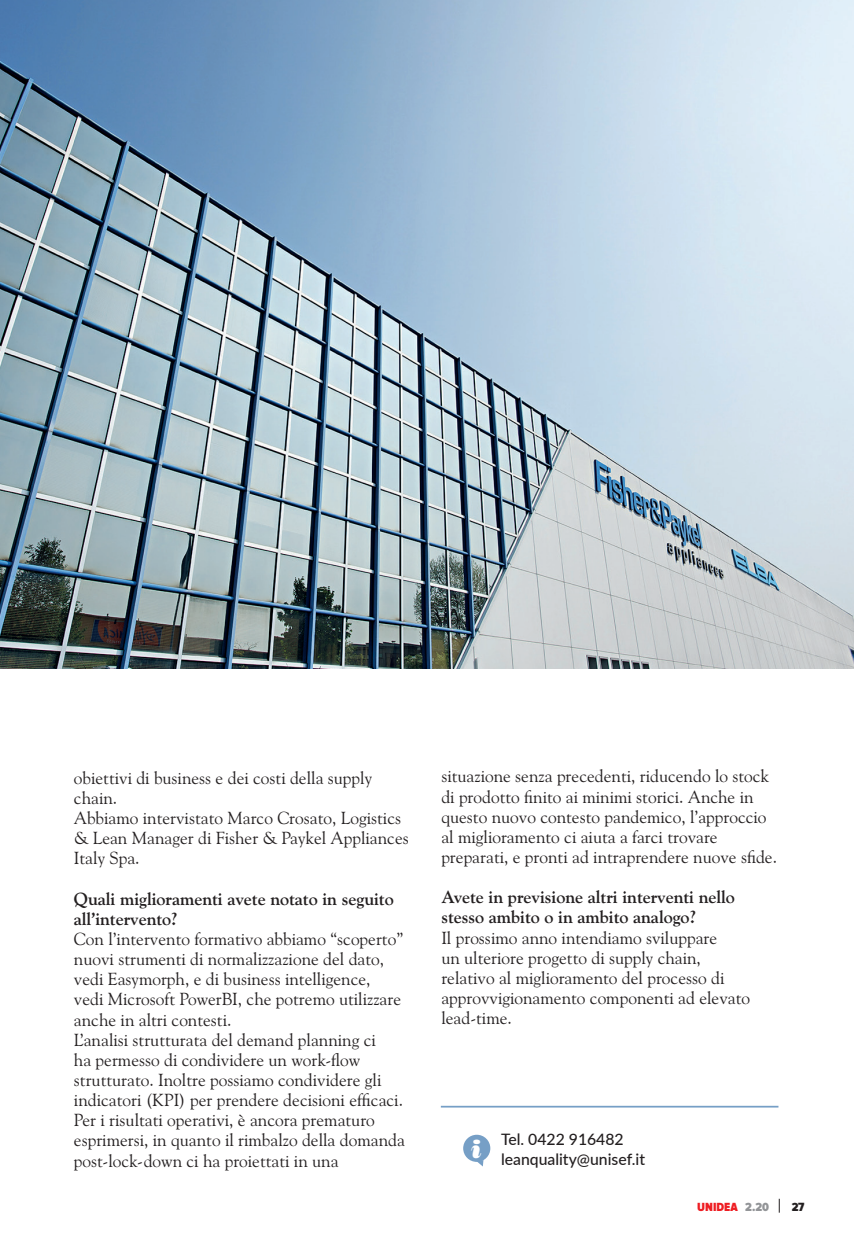
<style>
.page{position:relative;width:854px;height:1236px;background:#fff}
.page>*{position:absolute;margin:0;border:0;box-sizing:border-box;transform-origin:0 0}
.t1{font:italic 26.25px "Bodoni Poster";color:#fff}
.t2{font:17.5px/20.1px "Goudy Old Style BT";color:#231f20}
.t3{font:700 17.5px/20.1px "Goudy Old Style BT";color:#231f20}
.t4{font:500 15.75px/20.1px "Lato";color:#231f20}
.t5{font:900 12.25px "Proxima Nova Cond";color:#ee1d23}
.t6{font:900 12.25px "Proxima Nova A Cond";color:#231f20}
.s1{color:#939598}
</style>
<div class="page">
<svg style="left:778px;top:1198px;width:1px;height:14px"></svg>
<img style="left:0;top:0;width:853px;height:668px">
<hr style="left:440px;top:1105px;width:338px;height:2px;background:#769fc6">
<div style="left:463px;top:1134px;width:27px;height:27px;background:#769fc6;border-radius:50%"></div>
<svg style="left:476px;top:1160px;width:7px;height:6px"></svg>
<p class="t2" style="left:74px;top:767px;width:336px">obiettivi di business e dei costi della supply chain.<br>Abbiamo intervistato Marco Crosato, Logistics &amp; Lean Manager di Fisher &amp; Paykel Appliances<br>Italy Spa.</p>
<p class="t3" style="left:74px;top:888px;width:321px">Quali miglioramenti avete notato in seguito all’intervento?</p>
<p class="t2" style="left:74px;top:928px;width:332px">Con l’intervento formativo abbiamo “scoperto” nuovi strumenti di normalizzazione del dato, vedi Easymorph, e di business intelligence,<br>vedi Microsoft PowerBI, che potremo utilizzare anche in altri contesti.<br>L’analisi strutturata del demand planning ci<br>ha permesso di condividere un work-flow strutturato. Inoltre possiamo condividere gli indicatori (KPI) per prendere decisioni efficaci.<br>Per i risultati operativi, è ancora prematuro esprimersi, in quanto il rimbalzo della domanda post-lock-down ci ha proiettati in una</p>
<p class="t2" style="left:441px;top:765px;width:337px">situazione senza precedenti, riducendo lo stock di prodotto finito ai minimi storici. Anche in questo nuovo contesto pandemico, l’approccio al miglioramento ci aiuta a farci trovare preparati, e pronti ad intraprendere nuove sfide.</p>
<p class="t3" style="left:441px;top:886px;width:295px">Avete in previsione altri interventi nello stesso ambito o in ambito analogo?</p>
<p class="t2" style="left:441px;top:926px;width:310px">Il prossimo anno intendiamo sviluppare<br>un ulteriore progetto di supply chain, relativo al miglioramento del processo di approvvigionamento componenti ad elevato lead-time.</p>
<h1 class="t1" style="left:471px;top:1132px;width:12px">i</h1>
<p class="t4" style="left:501px;top:1128px;width:145px">Tel. 0422 916482 leanquality@unisef.it</p>
<p class="t5" style="left:697px;top:1199px;width:73px">UNIDEA <span class="s1">2.20</span></p>
<p class="t6" style="left:791px;top:1199px;width:14px">27</p>
</div>
